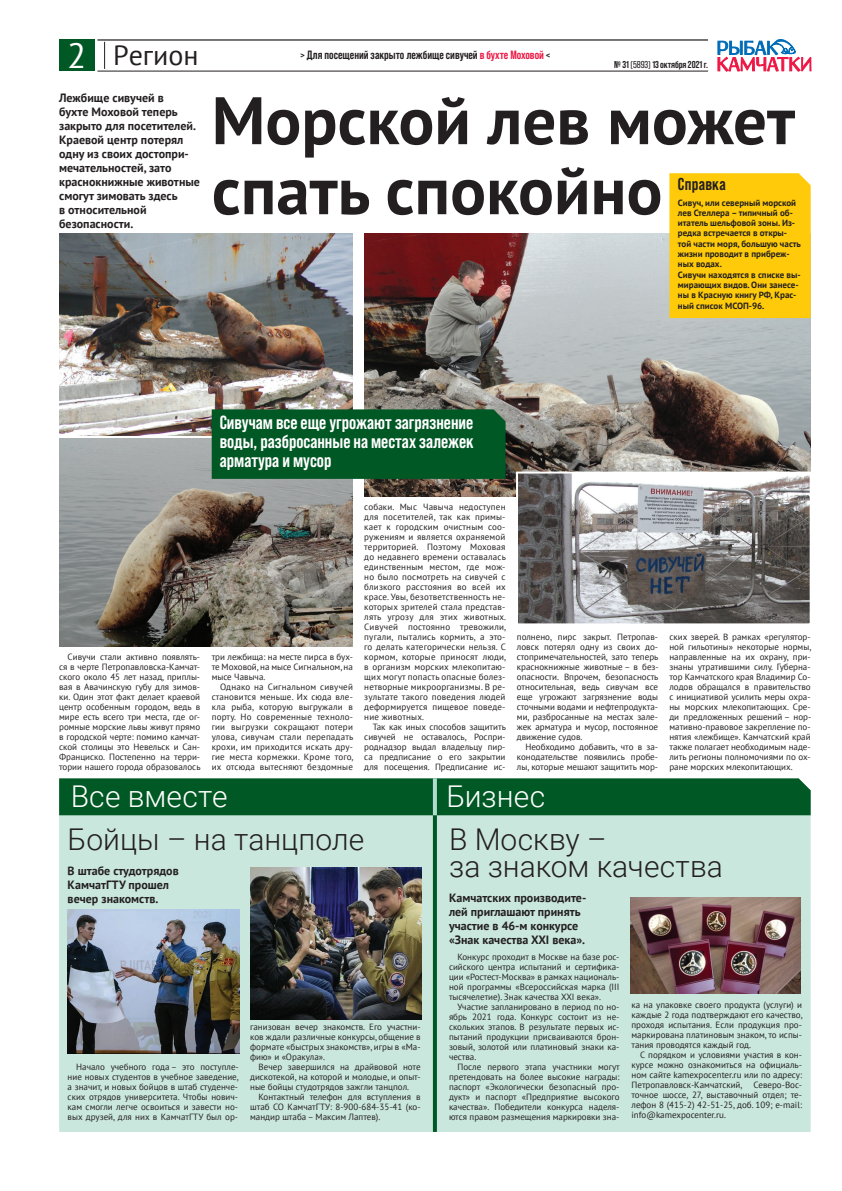
<style>
.page{position:relative;width:842px;height:1191px;background:#fff}
.page>*{position:absolute;margin:0;border:0;box-sizing:border-box;transform-origin:0 0}
.t1{font:700 67px/70px "PT Sans";color:#231f20}
.t2{font:35px "PT Sans";color:#fff}
.t3{font:300 30px/27px "Roboto";color:#231f20}
.t4{font:300 30px "Roboto";letter-spacing:.005em;color:#fff}
.t5{font:28px "PT Sans";color:#231f20}
.t6{font:700 19px/19px "Bebas Neue Pro";color:#fff;text-align:justify}
.t7{font:700 17.2px "Bebas Neue Pro";letter-spacing:.015em;color:#231f20}
.t8{font:700 12px/14px "PT Sans";color:#231f20}
.t9{font:700 12px "Bebas Neue Pro";color:#231f20}
.t10{font:700 10px "Bebas Neue Pro";letter-spacing:-.01em;color:#231f20}
.t11{font:9px/10px "PT Sans";color:#231f20;text-align:justify}
.t12{font:700 9px/10.3px "PT Sans";color:#231f20}
.s1{color:#ed1845}
.s2{font-weight:400}
</style>
<div class="page">
<div style="left:59px;top:39px;width:35px;height:32px;background:#005824"></div>
<div style="left:59px;top:815px;width:752px;height:317px;background:#cae7dd"></div>
<div style="left:59px;top:778px;width:752px;height:37px;background:#005824"></div>
<svg style="left:433px;top:815px;width:4px;height:317px"></svg>
<svg style="left:433px;top:778px;width:4px;height:37px"></svg>
<img style="left:250px;top:867px;width:172px;height:152px">
<img style="left:631px;top:897px;width:170px;height:96px">
<img style="left:68px;top:909px;width:171px;height:144px">
<img style="left:364px;top:233px;width:447px;height:263px">
<div style="left:669px;top:173px;width:142px;height:145px;background:#feca0a"></div>
<img style="left:519px;top:474px;width:290px;height:148px">
<div style="left:516px;top:471px;width:296px;height:154px;border:2px solid #fff"></div>
<img style="left:59px;top:233px;width:294px;height:202px">
<img style="left:59px;top:438px;width:294px;height:208px">
<div style="left:212px;top:409px;width:293px;height:70px;background:#005824"></div>
<hr style="left:97px;top:39px;width:611px;height:2px;background:#231f20">
<hr style="left:97px;top:71px;width:611px;height:1px;background:#231f20">
<svg style="left:104px;top:42px;width:1px;height:27px"></svg>
<svg style="left:718px;top:39px;width:93px;height:32px"></svg>
<h2 class="t2" style="left:67px;top:33px;width:21px">2</h2>
<h3 class="t5" style="left:113px;top:38px;width:87px">Регион</h3>
<h3 class="t9" style="left:300px;top:48px;width:252px">&gt; Для посещений закрыто лежбище сивучей <span class="s1">в бухте Моховой</span> &lt;</h3>
<p class="t10" style="left:614px;top:59px;width:95px">№ 31 <span class="s2">(5893)</span> 13 октября 2021 г.</p>
<h3 class="t8" style="left:59px;top:90px;width:142px">Лежбище сивучей в<br>бухте Моховой теперь закрыто для посетителей.<br>Краевой центр потерял одну из своих достопри&shy;мечательностей, зато краснокнижные животные смогут зимовать здесь<br>в относительной безопасности.</h3>
<h1 class="t1" style="left:212px;top:84px;width:585px">Морской лев может спать спокойно</h1>
<h3 class="t7" style="left:678px;top:174px;width:49px">Справка</h3>
<p class="t12" style="left:678px;top:197px;width:125px">Сивуч, или северный морской лев Стеллера – типичный об&shy;итатель шельфовой зоны. Из&shy;редка встречается в откры&shy;той части моря, большую часть жизни проводит в прибреж&shy;ных водах.<br>Сивучи находятся в списке вы&shy;мирающих видов. Они занесе&shy;ны в Красную книгу РФ, Крас&shy;ный список МСОП-96.</p>
<h3 class="t6" style="left:220px;top:413px;width:255px">Сивучам все еще угрожают загрязнение воды, разбросанные на местах залежек арматура и мусор</h3>
<p class="t11" style="left:59px;top:651px;width:143px;text-indent:9px">Сивучи стали активно появлять&shy;ся в черте Петропавловска-Камчат&shy;ского около 45 лет назад, приплы&shy;вая в Авачинскую губу для зимов&shy;ки. Один этот факт делает краевой центр особенным городом, ведь в мире есть всего три места, где ог&shy;ромные морские львы живут прямо в городской черте: помимо камчат&shy;ской столицы это Невельск и Сан-Франциско. Постепенно на терри&shy;тории нашего города образовалось</p>
<p class="t11" style="left:212px;top:651px;width:143px">три лежбища: на месте пирса в бух&shy;те Моховой, на мысе Сигнальном, на мысе Чавыча.</p>
<p class="t11" style="left:212px;top:681px;width:143px;text-indent:9px">Однако на Сигнальном сивучей становится меньше. Их сюда вле&shy;кла рыба, которую выгружали в порту. Но современные техноло&shy;гии выгрузки сокращают потери улова, сивучам стали перепадать крохи, им приходится искать дру&shy;гие места кормежки. Кроме того, их отсюда вытесняют бездомные</p>
<p class="t11" style="left:364px;top:501px;width:143px">собаки. Мыс Чавыча недоступен для посетителей, так как примы&shy;кает к городским очистным соо&shy;ружениям и является охраняемой территорией. Поэтому Моховая до недавнего времени оставалась единственным местом, где мож&shy;но было посмотреть на сивучей с близкого расстояния во всей их красе. Увы, безответственность не&shy;которых зрителей стала представ&shy;лять угрозу для этих животных.<br>Сивучей постоянно тревожили, пугали, пытались кормить, а это&shy;го делать категорически нельзя. С кормом, которые приносят люди, в организм морских млекопитаю&shy;щих могут попасть опасные болез&shy;нетворные микроорганизмы. В ре&shy;зультате такого поведения людей деформируется пищевое поведе&shy;ние животных.</p>
<p class="t11" style="left:364px;top:721px;width:143px;text-indent:9px">Так как иных способов защитить сивучей не оставалось, Роспри&shy;роднадзор выдал владельцу пир&shy;са предписание о его закрытии для посещения. Предписание ис-</p>
<p class="t11" style="left:517px;top:631px;width:143px">полнено, пирс закрыт. Петропав&shy;ловск потерял одну из своих до&shy;стопримечательностей, зато теперь краснокнижные животные – в без&shy;опасности. Впрочем, безопасность относительная, ведь сивучам все еще угрожают загрязнение воды сточными водами и нефтепродукта&shy;ми, разбросанные на местах зале&shy;жек арматура и мусор, постоянное движение судов.</p>
<p class="t11" style="left:517px;top:741px;width:143px;text-indent:9px">Необходимо добавить, что в за&shy;конодательстве появились пробе&shy;лы, которые мешают защитить мор-</p>
<p class="t11" style="left:669px;top:631px;width:143px">ских зверей. В рамках «регулятор&shy;ной гильотины» некоторые нормы, направленные на их охрану, при&shy;знаны утратившими силу. Губерна&shy;тор Камчатского края Владимир Со&shy;лодов обращался в правительство с инициативой усилить меры охра&shy;ны морских млекопитающих. Сре&shy;ди предложенных решений – нор&shy;мативно-правовое закрепление по&shy;нятия «лежбище». Камчатский край также полагает необходимым наде&shy;лить регионы полномочиями по ох&shy;ране морских млекопитающих.</p>
<h3 class="t4" style="left:71px;top:775px;width:158px">Все вместе</h3>
<h3 class="t4" style="left:446px;top:775px;width:100px">Бизнес</h3>
<h3 class="t3" style="left:68px;top:824px;width:298px">Бойцы – на танцполе</h3>
<h3 class="t8" style="left:68px;top:863px;width:113px">В штабе студотрядов<br>КамчатГТУ прошел вечер знакомств.</h3>
<p class="t11" style="left:68px;top:1061px;width:173px;text-indent:9px">Начало учебного года – это поступле&shy;ние новых студентов в учебное заведение, а значит, и новых бойцов в штаб студенче&shy;ских отрядов университета. Чтобы нович&shy;кам смогли легче освоиться и завести но&shy;вых друзей, для них в КамчатГТУ был ор-</p>
<p class="t11" style="left:250px;top:1021px;width:172px">ганизован вечер знакомств. Его участни&shy;ков ждали различные конкурсы, общение в формате «быстрых знакомств», игры в «Ма&shy;фию» и «Оракула».</p>
<p class="t11" style="left:250px;top:1061px;width:172px;text-indent:9px">Вечер завершился на драйвовой ноте дискотекой, на которой и молодые, и опыт&shy;ные бойцы студотрядов зажгли танцпол.</p>
<p class="t11" style="left:250px;top:1091px;width:172px;text-indent:9px">Контактный телефон для вступления в штаб СО КамчатГТУ: 8-900-684-35-41 (ко&shy;мандир штаба – Максим Лаптев).</p>
<h3 class="t3" style="left:449px;top:824px;width:275px">В Москву –<br>за знаком качества</h3>
<h3 class="t8" style="left:449px;top:890px;width:139px">Камчатских производите&shy;лей приглашают принять участие в 46-м конкурсе «Знак качества XXI века».</h3>
<p class="t11" style="left:449px;top:951px;width:172px;text-indent:9px">Конкурс проходит в Москве на базе рос&shy;сийского центра испытаний и сертифика&shy;ции «Ростест-Москва» в рамках националь&shy;ной программы «Всероссийская марка (III тысячелетие). Знак качества XXI века».</p>
<p class="t11" style="left:449px;top:1001px;width:172px;text-indent:9px">Участие запланировано в период по но&shy;ябрь 2021 года. Конкурс состоит из не&shy;скольких этапов. В результате первых ис&shy;пытаний продукции присваиваются брон&shy;зовый, золотой или платиновый знаки ка&shy;чества.</p>
<p class="t11" style="left:449px;top:1061px;width:172px;text-indent:9px">После первого этапа участники могут претендовать на более высокие награды: паспорт «Экологически безопасный про&shy;дукт» и паспорт «Предприятие высокого качества». Победители конкурса наделя&shy;ются правом размещения маркировки зна-</p>
<p class="t11" style="left:631px;top:999px;width:173px">ка на упаковке своего продукта (услуги) и каждые 2 года подтверждают его качество, проходя испытания. Если продукция про&shy;маркирована платиновым знаком, то испы&shy;тания проводятся каждый год.</p>
<p class="t11" style="left:631px;top:1049px;width:172px;text-indent:9px">С порядком и условиями участия в кон&shy;курсе можно ознакомиться на официаль&shy;ном сайте kamexpocenter.ru или по адресу:<br>Петропавловск-Камчатский, Северо-Вос&shy;точное шоссе, 27, выставочный отдел; те&shy;лефон 8 (415-2) 42-51-25, доб. 109; e-mail: info@kamexpocenter.ru.</p>
</div>
